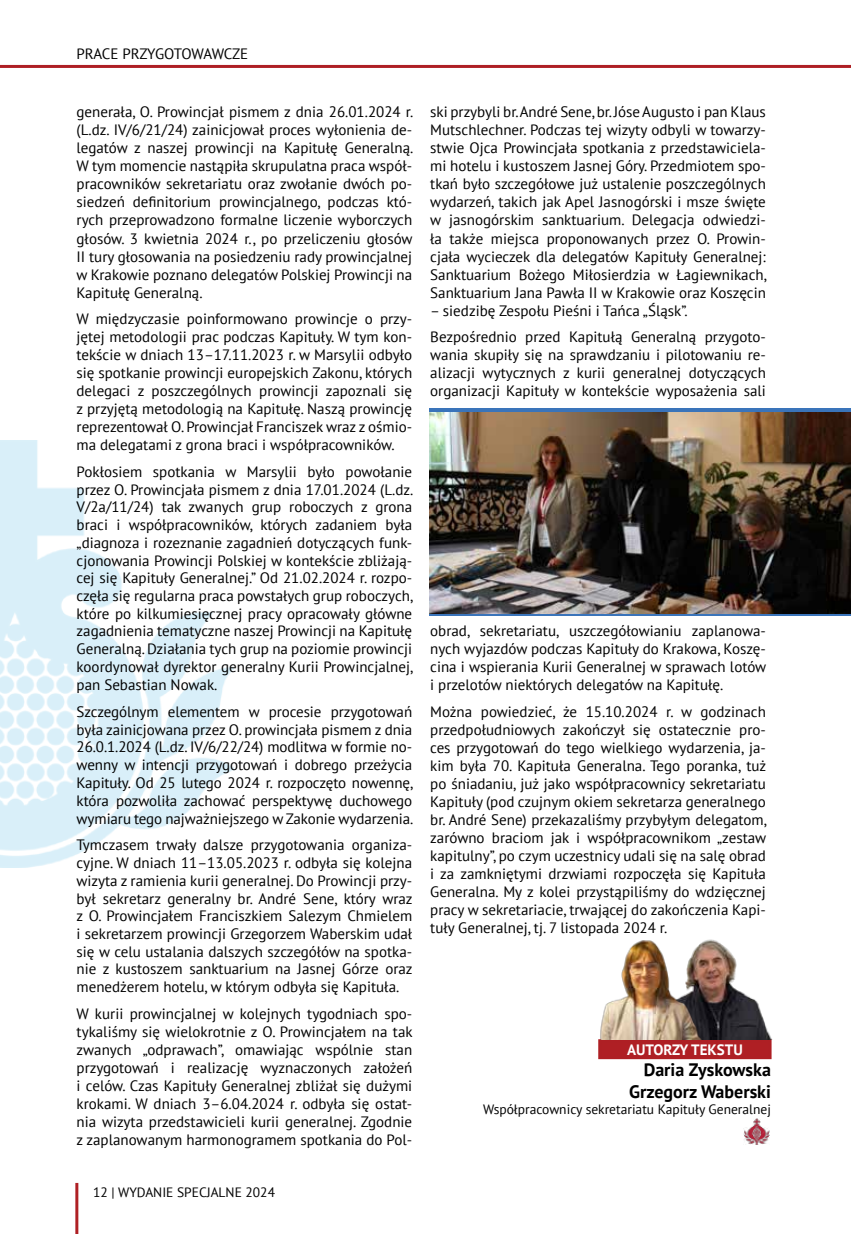
<style>
.page{position:relative;width:851px;height:1234px;background:#fff}
.page>*{position:absolute;margin:0;border:0;box-sizing:border-box;transform-origin:0 0}
.t1{font:700 18px/21.6px "PT Sans";color:#000;text-align:right}
.t2{font:15px/18px "PT Sans";color:#000;text-align:justify}
.t3{font:15px "PT Sans";letter-spacing:-.025em;color:#000}
.t4{font:700 15px "PT Sans";color:#fff}
.t5{font:13.5px "PT Sans";color:#000}
</style>
<div class="page">
<hr style="left:0;top:65px;width:850px;height:3px;background:#ae1f24">
<div style="left:429px;top:408px;width:421px;height:207px;background:linear-gradient(to right,#3a74ba,#3a74ba)"></div>
<img style="left:0;top:440px;width:233px;height:427px">
<hr style="left:75px;top:1182px;width:3px;height:51px;background:#af2024">
<div style="left:598px;top:1038px;width:173px;height:20px;background:#af1f24;border:3px solid #ae1f24"></div>
<img style="left:743px;top:1118px;width:26px;height:25px">
<img style="left:702px;top:939px;width:69px;height:99px">
<img style="left:600px;top:940px;width:102px;height:98px">
<img style="left:429px;top:412px;width:421px;height:201px">
<p class="t3" style="left:77px;top:44px;width:173px">PRACE PRZYGOTOWAWCZE</p>
<p class="t2" style="left:77px;top:103px;width:338px">generała, O. Prowincjał pismem z dnia 26.01.2024 r. (L.dz. IV/6/21/24) zainicjował proces wyłonienia de&shy;legatów z naszej prowincji na Kapitułę Generalną.<br>W tym momencie nastąpiła skrupulatna praca współ&shy;pracowników sekretariatu oraz zwołanie dwóch po&shy;siedzeń definitorium prowincjalnego, podczas któ&shy;rych przeprowadzono formalne liczenie wyborczych głosów. 3 kwietnia 2024 r., po przeliczeniu głosów II tury głosowania na posiedzeniu rady prowincjalnej w Krakowie poznano delegatów Polskiej Prowincji na Kapitułę Generalną.</p>
<p class="t2" style="left:77px;top:309px;width:337px">W międzyczasie poinformowano prowincje o przy&shy;jętej metodologii prac podczas Kapituły. W tym kon&shy;tekście w dniach 13–17.11.2023 r. w Marsylii odbyło się spotkanie prowincji europejskich Zakonu, których delegaci z poszczególnych prowincji zapoznali się z przyjętą metodologią na Kapitułę. Naszą prowincję reprezentował O. Prowincjał Franciszek wraz z ośmio&shy;ma delegatami z grona braci i współpracowników.</p>
<p class="t2" style="left:77px;top:462px;width:338px">Pokłosiem spotkania w Marsylii było powołanie przez O. Prowincjała pismem z dnia 17.01.2024 (L.dz.<br>V/2a/11/24) tak zwanych grup roboczych z grona braci i współpracowników, których zadaniem była „diagnoza i rozeznanie zagadnień dotyczących funk&shy;cjonowania Prowincji Polskiej w kontekście zbliżają&shy;cej się Kapituły Generalnej.” Od 21.02.2024 r. rozpo&shy;częła się regularna praca powstałych grup roboczych, które po kilkumiesięcznej pracy opracowały główne zagadnienia tematyczne naszej Prowincji na Kapitułę Generalną. Działania tych grup na poziomie prowincji koordynował dyrektor generalny Kurii Prowincjalnej, pan Sebastian Nowak.</p>
<p class="t2" style="left:77px;top:702px;width:338px">Szczególnym elementem w procesie przygotowań była zainicjowana przez O. prowincjała pismem z dnia 26.0.1.2024 (L.dz. IV/6/22/24) modlitwa w formie no&shy;wenny w intencji przygotowań i dobrego przeżycia Kapituły. Od 25 lutego 2024 r. rozpoczęto nowennę, która pozwoliła zachować perspektywę duchowego wymiaru tego najważniejszego w Zakonie wydarzenia.</p>
<p class="t2" style="left:77px;top:835px;width:337px">Tymczasem trwały dalsze przygotowania organiza&shy;cyjne. W dniach 11–13.05.2023 r. odbyła się kolejna wizyta z ramienia kurii generalnej. Do Prowincji przy&shy;był sekretarz generalny br. André Sene, który wraz z O. Prowincjałem Franciszkiem Salezym Chmielem i sekretarzem prowincji Grzegorzem Waberskim udał się w celu ustalania dalszych szczegółów na spotka&shy;nie z kustoszem sanktuarium na Jasnej Górze oraz menedżerem hotelu, w którym odbyła się Kapituła.</p>
<p class="t2" style="left:77px;top:1004px;width:337px">W kurii prowincjalnej w kolejnych tygodniach spo&shy;tykaliśmy się wielokrotnie z O. Prowincjałem na tak zwanych „odprawach”, omawiając wspólnie stan przygotowań i realizację wyznaczonych założeń i celów. Czas Kapituły Generalnej zbliżał się dużymi krokami. W dniach 3–6.04.2024 r. odbyła się ostat&shy;nia wizyta przedstawicieli kurii generalnej. Zgodnie z zaplanowanym harmonogramem spotkania do Pol-</p>
<p class="t5" style="left:93px;top:1182px;width:183px">12 | WYDANIE SPECJALNE 2024</p>
<p class="t2" style="left:430px;top:103px;width:338px">ski przybyli br. André Sene, br. Jóse Augusto i pan Klaus Mutschlechner. Podczas tej wizyty odbyli w towarzy&shy;stwie Ojca Prowincjała spotkania z przedstawiciela&shy;mi hotelu i kustoszem Jasnej Góry. Przedmiotem spo&shy;tkań było szczegółowe już ustalenie poszczególnych wydarzeń, takich jak Apel Jasnogórski i msze święte w jasnogórskim sanktuarium. Delegacja odwiedzi&shy;ła także miejsca proponowanych przez O. Prowin&shy;cjała wycieczek dla delegatów Kapituły Generalnej:<br>Sanktuarium Bożego Miłosierdzia w Łagiewnikach, Sanktuarium Jana Pawła II w Krakowie oraz Koszęcin</p>
<p class="t2" style="left:430px;top:296px;width:337px;line-height:26.5px">– siedzibę Zespołu Pieśni i Tańca „Śląsk”.<br>Bezpośrednio przed Kapitułą Generalną przygoto-</p>
<p class="t2" style="left:430px;top:345px;width:337px">wania skupiły się na sprawdzaniu i pilotowaniu re&shy;alizacji wytycznych z kurii generalnej dotyczących organizacji Kapituły w kontekście wyposażenia sali</p>
<p class="t2" style="left:430px;top:621px;width:337px">obrad, sekretariatu, uszczegółowianiu zaplanowa&shy;nych wyjazdów podczas Kapituły do Krakowa, Koszę&shy;cina i wspierania Kurii Generalnej w sprawach lotów i przelotów niektórych delegatów na Kapitułę.</p>
<p class="t2" style="left:430px;top:702px;width:338px">Można powiedzieć, że 15.10.2024 r. w godzinach przedpołudniowych zakończył się ostatecznie pro&shy;ces przygotowań do tego wielkiego wydarzenia, ja&shy;kim była 70. Kapituła Generalna. Tego poranka, tuż po śniadaniu, już jako współpracownicy sekretariatu Kapituły (pod czujnym okiem sekretarza generalnego br. André Sene) przekazaliśmy przybyłym delegatom, zarówno braciom jak i współpracownikom „zestaw kapitulny”, po czym uczestnicy udali się na salę obrad i za zamkniętymi drzwiami rozpoczęła się Kapituła Generalna. My z kolei przystąpiliśmy do wdzięcznej pracy w sekretariacie, trwającej do zakończenia Kapi&shy;tuły Generalnej, tj. 7 listopada 2024 r.</p>
<p class="t4" style="left:627px;top:1039px;width:117px">AUTORZY TEKSTU</p>
<p class="t1" style="left:629px;top:1058px;width:143px">Daria Zyskowska<br>Grzegorz Waberski</p>
<p class="t5" style="left:483px;top:1100px;width:289px">Współpracownicy sekretariatu Kapituły Generalnej</p>
</div>
